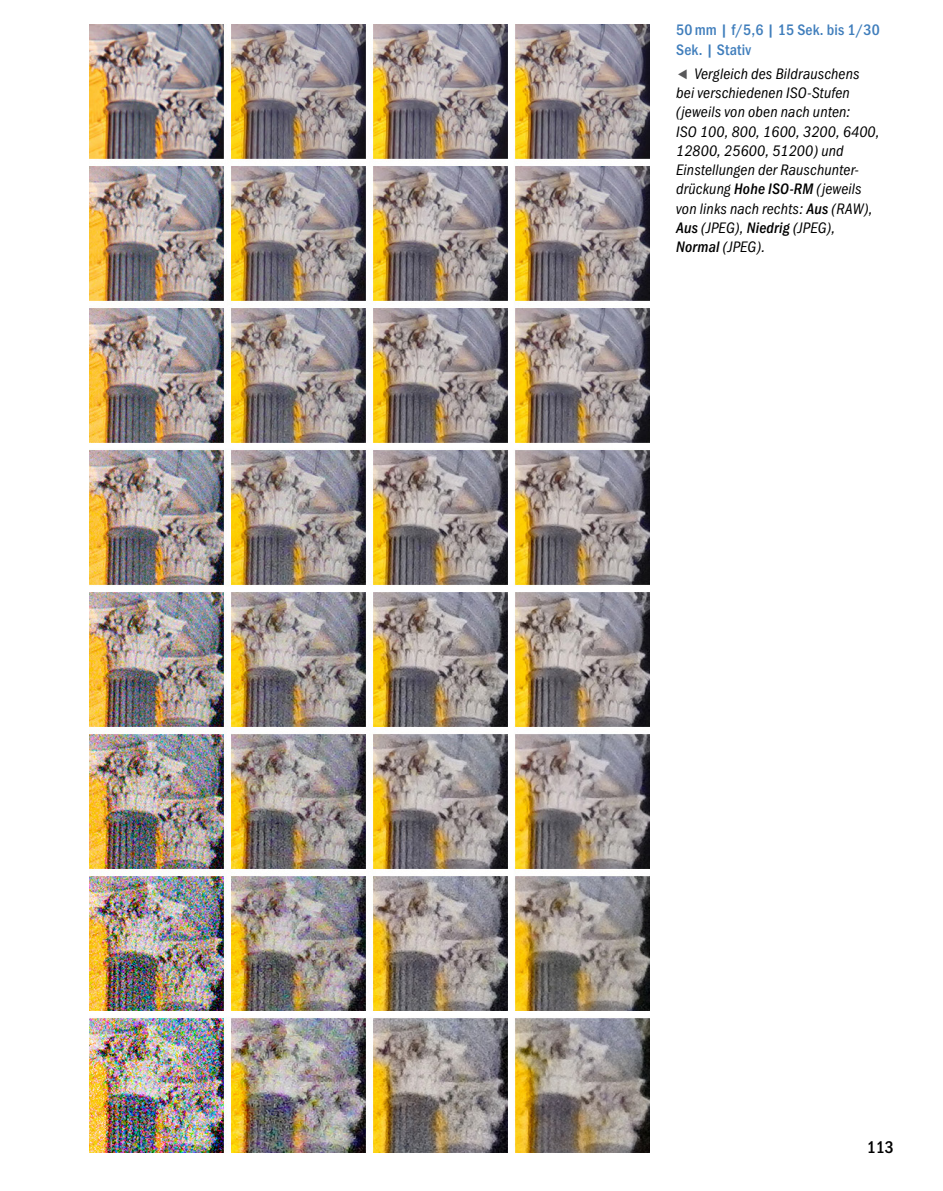
<style>
.page{position:relative;width:943px;height:1191px;background:#fff}
.page>*{position:absolute;margin:0;border:0;box-sizing:border-box;transform-origin:0 0}
.t1{font:500 17.5px "Franklin Gothic URW Cond";color:#000}
.t2{font:15.75px/19.2px "Franklin Gothic URW Con Boo Ita";letter-spacing:.01em;color:#000}
._1_Bu_kameradaten{font:500 15.75px/19.2px "Franklin Gothic URW Cond";letter-spacing:.01em;color:#407ebc}
.s1{font-family:"Franklin Gothic URW Con Med Ita"}
</style>
<div class="page">
<img style="left:89px;top:25px;width:560px;height:1127px">
<p class="_1_Bu_kameradaten" style="left:676px;top:19px;width:205px">50mm | f/5,6 | 15 Sek. bis 1/30<br>Sek. | Stativ</p>
<p class="t2" style="left:676px;top:64px;width:205px;text-indent:18px">Vergleich des Bildrauschens bei verschiedenen ISO-Stufen (jeweils von oben nach unten:<br>ISO 100, 800, 1600, 3200, 6400,<br>12800, 25600, 51200) und<br>Einstellungen der Rauschunter&shy;drückung <span class="s1">Hohe ISO-RM</span> (jeweils von links nach rechts: <span class="s1">Aus</span> (RAW),<br><span class="s1">Aus</span> (JPEG), <span class="s1">Niedrig</span> (JPEG),<br><span class="s1">Normal</span> (JPEG).</p>
<p class="t1" style="left:866px;top:1134px;width:29px">113</p>
</div>
